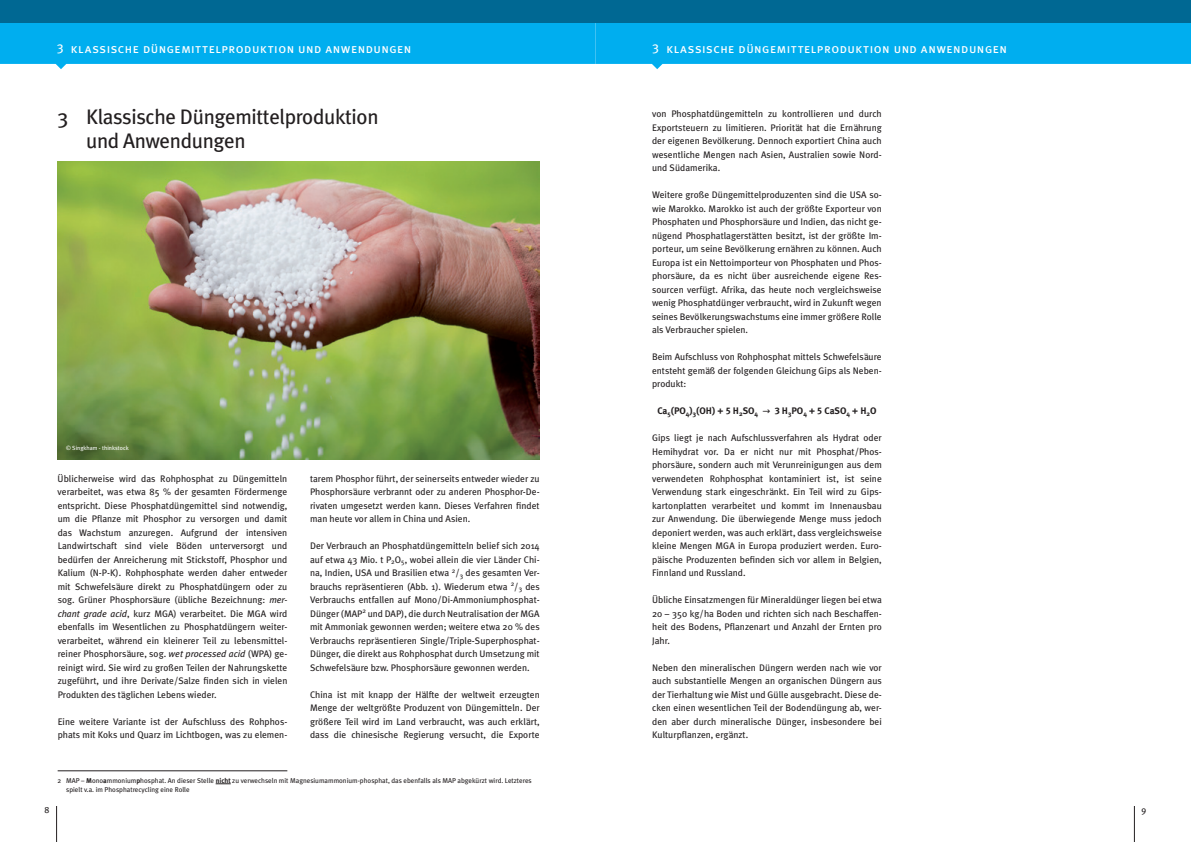
<style>
.page{position:relative;width:1191px;height:842px;background:#fff}
.page>*{position:absolute;margin:0;border:0;box-sizing:border-box;transform-origin:0 0}
.t1{font:21px/24px "Meta Plus";letter-spacing:-.02em;color:#231f20}
.t2{font:13px "Meta Plus Book Caps";letter-spacing:.035em;color:#fff}
.t3{font:9.5px/13.5px "Meta Plus";color:#231f20;text-align:justify}
.t4{font:700 9.5px "Meta Plus";color:#231f20}
.t5{font:9px "Meta Plus";color:#231f20}
.t6{font:7px/9px "Meta Plus";color:#231f20}
.t7{font:6px "Meta Plus";color:#fff}
.s1{font-style:italic}
.s2{font-weight:700}
.s3{font-family:"Meta Plus Bold Caps";font-weight:400}
.s4{font-family:"Cambria"}
</style>
<div class="page">
<svg style="left:0;top:23px;width:595px;height:46px;background:#1bb6f0"></svg>
<svg style="left:595px;top:23px;width:596px;height:46px;background:#1cb6f0"></svg>
<hr style="left:56px;top:806px;width:1px;height:36px;background:#231f20">
<hr style="left:1134px;top:806px;width:1px;height:36px;background:#231f20">
<div style="left:0;top:0;width:595px;height:23px;background:#006893"></div>
<div style="left:595px;top:0;width:596px;height:23px;background:#006893"></div>
<img style="left:58px;top:162px;width:482px;height:297px">
<svg style="left:216px;top:784px;width:15px;height:1px"></svg>
<hr style="left:58px;top:771px;width:229px;height:1px;background:#231f20">
<h2 class="t2" style="left:57px;top:41px;width:356px">3 klassische düngemittelproduktion und anwendungen</h2>
<h2 class="t2" style="left:652px;top:41px;width:356px">3 klassische düngemittelproduktion und anwendungen</h2>
<h1 class="t1" style="left:86px;top:105px;width:294px;text-indent:-28px">3 Klassische Düngemittelproduktion und Anwendungen</h1>
<p class="t7" style="left:66px;top:444px;width:64px">© Singkham - thinkstock</p>
<p class="t3" style="left:58px;top:471px;width:231px">Üblicherweise wird das Rohphosphat zu Düngemitteln verarbeitet, was etwa 85 % der gesamten Fördermenge entspricht. Diese Phosphatdüngemittel sind notwendig, um die Pflanze mit Phosphor zu versorgen und damit das Wachstum anzuregen. Aufgrund der intensiven Landwirtschaft sind viele Böden unterversorgt und bedürfen der Anreicherung mit Stickstoff, Phosphor und Kalium (N-P-K). Rohphosphate werden daher entweder mit Schwefelsäure direkt zu Phosphatdüngern oder zu sog. Grüner Phosphorsäure (übliche Bezeichnung: <span class="s1">mer&shy;chant grade acid</span>, kurz MGA) verarbeitet. Die MGA wird ebenfalls im Wesentlichen zu Phosphatdüngern weiter&shy;verarbeitet, während ein kleinerer Teil zu lebensmittel&shy;reiner Phosphorsäure, sog. <span class="s1">wet processed acid</span> (WPA) ge&shy;reinigt wird. Sie wird zu großen Teilen der Nahrungskette zugeführt, und ihre Derivate/Salze finden sich in vielen Produkten des täglichen Lebens wieder.</p>
<p class="t3" style="left:58px;top:714px;width:231px">Eine weitere Variante ist der Aufschluss des Rohphos&shy;phats mit Koks und Quarz im Lichtbogen, was zu elemen-</p>
<p class="t3" style="left:310px;top:471px;width:231px">tarem Phosphor führt, der seinerseits entweder wieder zu Phosphorsäure verbrannt oder zu anderen Phosphor-De&shy;rivaten umgesetzt werden kann. Dieses Verfahren findet man heute vor allem in China und Asien.</p>
<p class="t3" style="left:310px;top:539px;width:231px">Der Verbrauch an Phosphatdüngemitteln belief sich 2014 auf etwa 43 Mio. t P<sub>2</sub>O<sub>5</sub>, wobei allein die vier Länder Chi&shy;na, Indien, USA und Brasilien etwa <sup>2</sup>/<sub>3</sub> des gesamten Ver&shy;brauchs repräsentieren (Abb. 1). Wiederum etwa <sup>2</sup>/<sub>3</sub> des Verbrauchs entfallen auf Mono/Di-Ammoniumphosphat-Dünger (MAP<sup>2</sup> und DAP), die durch Neutralisation der MGA mit Ammoniak gewonnen werden; weitere etwa 20 % des Verbrauchs repräsentieren Single/Triple-Superphosphat-Dünger, die direkt aus Rohphosphat durch Umsetzung mit Schwefelsäure bzw. Phosphorsäure gewonnen werden.</p>
<p class="t3" style="left:310px;top:687px;width:231px">China ist mit knapp der Hälfte der weltweit erzeugten Menge der weltgrößte Produzent von Düngemitteln. Der größere Teil wird im Land verbraucht, was auch erklärt, dass die chinesische Regierung versucht, die Exporte</p>
<p class="t6" style="left:66px;top:776px;width:467px;text-indent:-9px">2 MAP – <span class="s2">M</span>ono<span class="s2">a</span>mmonium<span class="s2">p</span>hosphat. An dieser Stelle <span class="s2">nicht</span> zu verwechseln mit Magnesiumammonium-phosphat, das ebenfalls als MAP abgekürzt wird. Letzteres spielt v.a. im Phosphatrecycling eine Rolle</p>
<p class="t3" style="left:652px;top:107px;width:231px">von Phosphatdüngemitteln zu kontrollieren und durch Exportsteuern zu limitieren. Priorität hat die Ernährung der eigenen Bevölkerung. Dennoch exportiert China auch wesentliche Mengen nach Asien, Australien sowie Nord&shy;und Südamerika.</p>
<p class="t3" style="left:652px;top:188px;width:231px">Weitere große Düngemittelproduzenten sind die USA so&shy;wie Marokko. Marokko ist auch der größte Exporteur von Phosphaten und Phosphorsäure und Indien, das nicht ge&shy;nügend Phosphatlagerstätten besitzt, ist der größte Im&shy;porteur, um seine Bevölkerung ernähren zu können. Auch Europa ist ein Nettoimporteur von Phosphaten und Phos&shy;phorsäure, da es nicht über ausreichende eigene Res&shy;sourcen verfügt. Afrika, das heute noch vergleichsweise wenig Phosphatdünger verbraucht, wird in Zukunft wegen seines Bevölkerungswachstums eine immer größere Rolle als Verbraucher spielen.</p>
<p class="t3" style="left:652px;top:350px;width:231px">Beim Aufschluss von Rohphosphat mittels Schwefelsäure entsteht gemäß der folgenden Gleichung Gips als Neben&shy;produkt:</p>
<p class="t4" style="left:657px;top:405px;width:221px">Ca<sub>5</sub>(PO<sub>4</sub>)<sub>3</sub>(OH) + <span class="s3">5</span> H<sub>2</sub>SO<sub>4</sub> <span class="s4">→</span> <span class="s3">3</span> H<sub>3</sub>PO<sub>4</sub> + <span class="s3">5</span> CaSO<sub>4</sub> + H<sub>2</sub>O</p>
<p class="t3" style="left:652px;top:431px;width:231px">Gips liegt je nach Aufschlussverfahren als Hydrat oder Hemihydrat vor. Da er nicht nur mit Phosphat/Phos&shy;phorsäure, sondern auch mit Verunreinigungen aus dem verwendeten Rohphosphat kontaminiert ist, ist seine Verwendung stark eingeschränkt. Ein Teil wird zu Gips&shy;kartonplatten verarbeitet und kommt im Innenausbau zur Anwendung. Die überwiegende Menge muss jedoch deponiert werden, was auch erklärt, dass vergleichsweise kleine Mengen MGA in Europa produziert werden. Euro&shy;päische Produzenten befinden sich vor allem in Belgien, Finnland und Russland.</p>
<p class="t3" style="left:652px;top:593px;width:231px">Übliche Einsatzmengen für Mineraldünger liegen bei etwa 20 – 350 kg/ha Boden und richten sich nach Beschaffen&shy;heit des Bodens, Pflanzenart und Anzahl der Ernten pro Jahr.</p>
<p class="t3" style="left:652px;top:660px;width:231px">Neben den mineralischen Düngern werden nach wie vor auch substantielle Mengen an organischen Düngern aus der Tierhaltung wie Mist und Gülle ausgebracht. Diese de&shy;cken einen wesentlichen Teil der Bodendüngung ab, wer&shy;den aber durch mineralische Dünger, insbesondere bei Kulturpflanzen, ergänzt.</p>
<p class="t5" style="left:45px;top:805px;width:6px">8</p>
<p class="t5" style="left:1141px;top:805px;width:6px">9</p>
</div>
